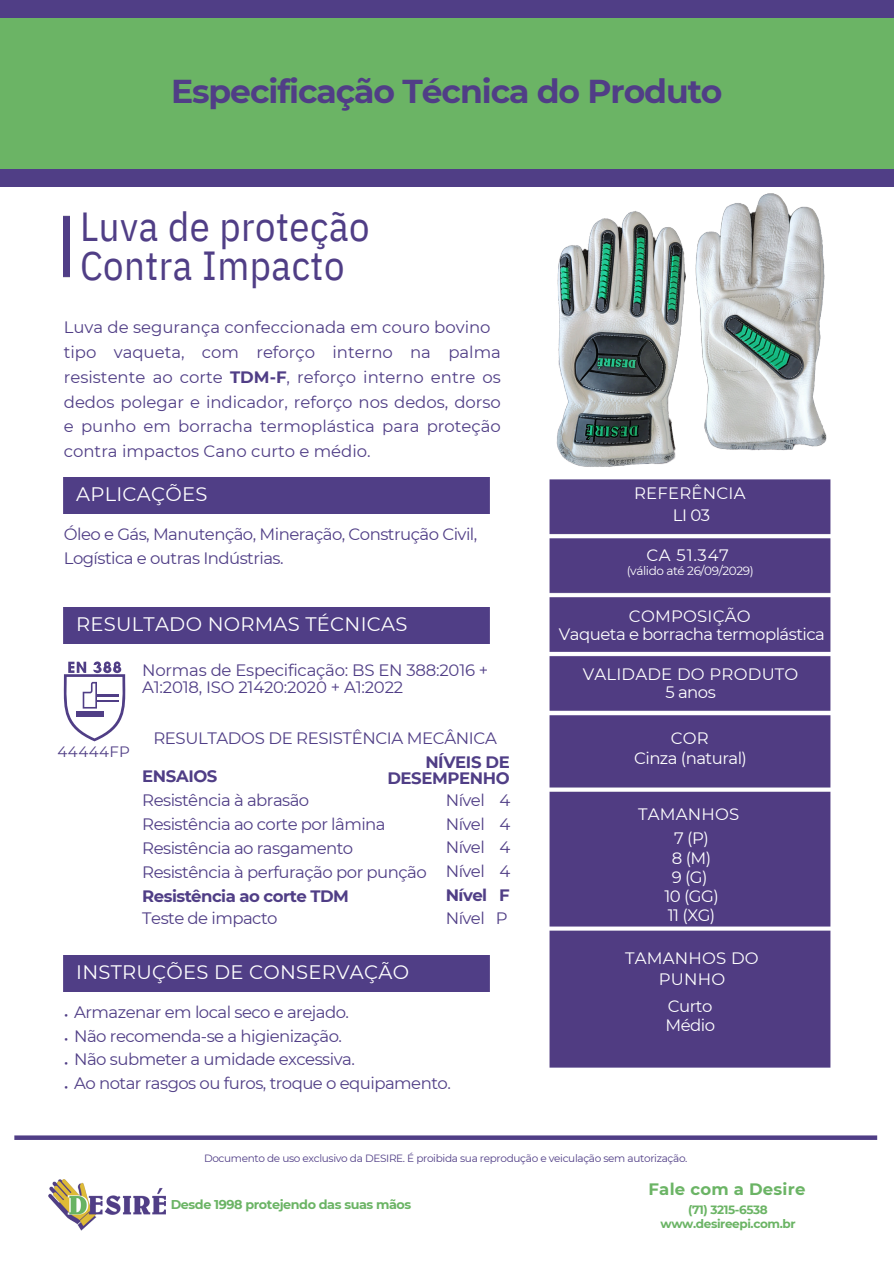
<style>
.page{position:relative;width:894px;height:1264px;background:#fff}
.page>*{position:absolute;margin:0;border:0;box-sizing:border-box;transform-origin:0 0}
.t1{font:40.5px/39.3px "IBM Plex Sans Cond";letter-spacing:.015em;color:#503e86}
.t2{font:700 33px "Montserrat";letter-spacing:-.03em;color:#503e86}
.t3{font:19.5px "Montserrat";letter-spacing:.015em;color:#fff}
.t4{font:16.5px/23.7px "Montserrat";letter-spacing:-.03em;color:#503e86}
.t5{font:16.5px/19.2px "Montserrat";letter-spacing:.015em;color:#fff;text-align:center}
.t6{font:700 16.5px "Montserrat";letter-spacing:-.025em;color:#503e86}
.t7{font:16.5px "Montserrat";letter-spacing:-.03em;color:#fff}
.t8{font:16.5px "Montserrat";color:#503e86}
.t9{font:700 16.5px "Montserrat";letter-spacing:.015em;color:#6bb465}
.t10{font:15px "Montserrat";letter-spacing:.03em;color:#503e86}
.t11{font:700 12.75px "Montserrat";letter-spacing:-.03em;color:#6bb465}
.t12{font:700 12px "Montserrat";letter-spacing:-.03em;color:#6bb465}
.t13{font:12px "Montserrat";letter-spacing:-.03em;color:#fff}
.t14{font:10.5px "Montserrat";letter-spacing:-.03em;color:#503e86}
.s1{font-weight:700}
</style>
<div class="page">
<img style="left:64px;top:215px;width:5px;height:63px">
<div style="left:64px;top:477px;width:425px;height:36px;background:#503e86"></div>
<div style="left:64px;top:607px;width:425px;height:36px;background:#503e86"></div>
<div style="left:64px;top:955px;width:425px;height:36px;background:#503e86"></div>
<svg style="left:64px;top:661px;width:61px;height:80px"></svg>
<div style="left:549px;top:479px;width:282px;height:589px;background:#503c82"></div>
<div style="left:0;top:0;width:893px;height:187px;background:#503e86"></div>
<div style="left:0;top:18px;width:893px;height:151px;background:#6bb465"></div>
<img style="left:49px;top:1179px;width:117px;height:51px">
<svg style="left:14px;top:1135px;width:862px;height:4px;background:#635393"></svg>
<img style="left:556px;top:193px;width:271px;height:274px">
<p class="t2" style="left:171px;top:71px;width:553px">Especificação Técnica do Produto</p>
<p class="t1" style="left:80px;top:206px;width:291px">Luva de proteção<br>Contra Impacto</p>
<p class="t8" style="left:64px;top:317px;width:428px">Luva de segurança confeccionada em couro bovino</p>
<p class="t4" style="left:64px;top:340px;width:438px;line-height:24.8px;text-align:justify">tipo vaqueta, com reforço interno na palma resistente ao corte <span class="s1">TDM-F</span>, reforço interno entre os dedos polegar e indicador, reforço nos dedos, dorso e punho em borracha termoplástica para proteção contra impactos Cano curto e médio.</p>
<p class="t3" style="left:76px;top:482px;width:133px">APLICAÇÕES</p>
<h6 class="t4" style="left:64px;top:522px;width:415px">Óleo e Gás, Manutenção, Mineração, Construção Civil,<br>Logística e outras Indústrias.</h6>
<p class="t3" style="left:76px;top:612px;width:332px">RESULTADO NORMAS TÉCNICAS</p>
<p class="t4" style="left:142px;top:661px;width:347px;line-height:16.8px">Normas de Especificação: BS EN 388:2016 +<br>A1:2018, ISO 21420:2020 + A1:2022</p>
<p class="t10" style="left:58px;top:742px;width:74px">44444FP</p>
<h5 class="t4" style="left:153px;top:726px;width:345px">RESULTADOS DE RESISTÊNCIA MECÂNICA</h5>
<h5 class="t6" style="left:425px;top:751px;width:86px">NÍVEIS DE</h5>
<h5 class="t6" style="left:142px;top:766px;width:77px">ENSAIOS</h5>
<h5 class="t6" style="left:387px;top:767px;width:124px">DESEMPENHO</h5>
<h3 class="t4" style="left:142px;top:788px;width:168px">Resistência à abrasão</h3>
<h5 class="t4" style="left:142px;top:812px;width:245px">Resistência ao corte por lâmina</h5>
<p class="t4" style="left:142px;top:836px;width:212px">Resistência ao rasgamento</p>
<h5 class="t4" style="left:142px;top:859px;width:286px">Resistência à perfuração por punção</h5>
<h4 class="t6" style="left:142px;top:885px;width:208px">Resistência ao corte TDM</h4>
<p class="t4" style="left:445px;top:788px;width:66px;text-align:justify">Nível 4<br>Nível 4<br>Nível 4<br>Nível 4<br><span class="s1">Nível F</span></p>
<h6 class="t4" style="left:142px;top:906px;width:137px">Teste de impacto</h6>
<p class="t4" style="left:445px;top:906px;width:63px">Nível P</p>
<p class="t3" style="left:76px;top:959px;width:334px">INSTRUÇÕES DE CONSERVAÇÃO</p>
<h4 class="t4" style="left:74px;top:999px;width:276px">Armazenar em local seco e arejado.</h4>
<p class="t4" style="left:74px;top:1023px;width:269px">Não recomenda-se a higienização.</p>
<p class="t4" style="left:74px;top:1047px;width:282px">Não submeter a umidade excessiva.</p>
<p class="t4" style="left:74px;top:1071px;width:378px">Ao notar rasgos ou furos, troque o equipamento.</p>
<p class="t4" style="left:64px;top:1002px;width:6px">•</p>
<p class="t4" style="left:64px;top:1026px;width:6px">•</p>
<p class="t4" style="left:64px;top:1049px;width:6px">•</p>
<p class="t4" style="left:64px;top:1073px;width:6px">•</p>
<h5 class="t5" style="left:634px;top:483px;width:113px">REFERÊNCIA</h5>
<h3 class="t5" style="left:672px;top:505px;width:39px">LI 03</h3>
<p class="t5" style="left:646px;top:545px;width:84px">CA 51.347</p>
<p class="t13" style="left:626px;top:564px;width:128px">(válido até 26/09/2029)</p>
<h5 class="t5" style="left:628px;top:606px;width:123px">COMPOSIÇÃO</h5>
<p class="t7" style="left:559px;top:623px;width:267px">Vaqueta e borracha termoplástica</p>
<p class="t5" style="left:582px;top:664px;width:217px">VALIDADE DO PRODUTO</p>
<p class="t5" style="left:665px;top:682px;width:52px">5 anos</p>
<p class="t5" style="left:670px;top:729px;width:40px">COR</p>
<p class="t7" style="left:634px;top:748px;width:114px">Cinza (natural)</p>
<h5 class="t5" style="left:638px;top:804px;width:103px">TAMANHOS</h5>
<p class="t5" style="left:664px;top:828px;width:56px">7 (P)<br>8 (M)<br>9 (G)<br>10 (GG)</p>
<p class="t5" style="left:667px;top:905px;width:49px">11 (XG)</p>
<p class="t5" style="left:625px;top:948px;width:135px;line-height:20.2px">TAMANHOS DO<br>PUNHO</p>
<p class="t5" style="left:667px;top:996px;width:46px">Curto</p>
<p class="t5" style="left:665px;top:1015px;width:51px">Médio</p>
<p class="t14" style="left:204px;top:1152px;width:485px">Documento de uso exclusivo da DESIRE. É proibida sua reprodução e veiculação sem autorização.</p>
<p class="t11" style="left:171px;top:1196px;width:242px">Desde 1998 protejendo das suas mãos</p>
<h5 class="t9" style="left:648px;top:1178px;width:158px">Fale com a Desire</h5>
<h5 class="t12" style="left:688px;top:1202px;width:81px">(71) 3215-6538</h5>
<h5 class="t12" style="left:660px;top:1216px;width:136px">www.desireepi.com.br</h5>
</div>
